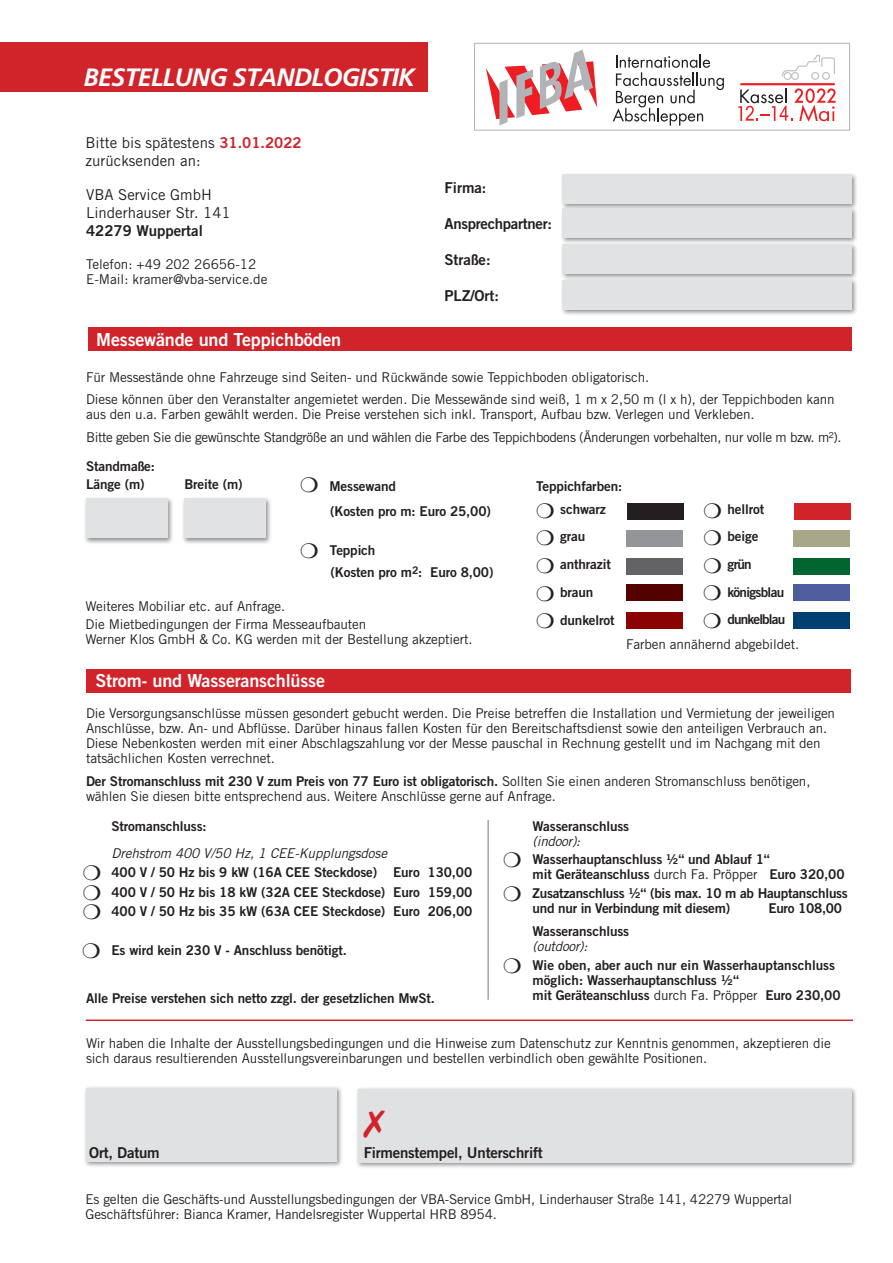
<style>
.page{position:relative;width:893px;height:1263px;background:#fff}
.page>*{position:absolute;margin:0;border:0;box-sizing:border-box;transform-origin:0 0}
.t1{font:italic 700 25.05px "Frutiger";letter-spacing:-.03em;color:#fff}
.t2{font:18px "Trade Gothic Bold Two";letter-spacing:-.01em;color:#fff}
.t3{font:15px "Trade Gothic Bold Two";letter-spacing:-.015em;color:#231f20}
.t4{font:15px/18px "Trade Gothic";color:#231f20}
.t5{font:13.5px/15px "Trade Gothic";letter-spacing:-.01em;color:#231f20}
.t6{font:13.5px/15px "Trade Gothic Bold Two";letter-spacing:-.01em;color:#231f20}
.t7{font:13.5px/22.5px "Trade Gothic";letter-spacing:-.03em;color:#231f20}
.t8{font:italic 13.5px "Trade Gothic";letter-spacing:-.01em;color:#231f20}
.t9{font:13.5px/27.6px "Trade Gothic Bold Two";letter-spacing:-.055em;color:#231f20}
.s1{font-family:"Trade Gothic Bold Two";color:#d1232a}
.s2{font-family:"Trade Gothic"}
</style>
<div class="page">
<div style="left:87px;top:670px;width:764px;height:23px;background:#d1232a"></div>
<div style="left:88px;top:327px;width:763px;height:24px;background:#d1232a"></div>
<div style="left:0;top:43px;width:427px;height:49px;background:#d1232a"></div>
<div style="left:83px;top:496px;width:91px;height:49px;background:#231f20;opacity:.5"></div>
<div style="left:86px;top:498px;width:81px;height:40px;background:#e1e2e4"></div>
<div style="left:84px;top:1085px;width:259px;height:83px;background:#231f20;opacity:.5"></div>
<div style="left:86px;top:1088px;width:250px;height:73px;background:#e0e1e3"></div>
<div style="left:355px;top:1086px;width:503px;height:83px;background:#231f20;opacity:.5"></div>
<div style="left:358px;top:1089px;width:493px;height:73px;background:#e0e1e3"></div>
<div style="left:181px;top:496px;width:92px;height:49px;background:#231f20;opacity:.5"></div>
<div style="left:184px;top:498px;width:82px;height:40px;background:#e1e2e4"></div>
<div style="left:560px;top:172px;width:298px;height:38px;background:#231f20;opacity:.5"></div>
<div style="left:562px;top:174px;width:289px;height:30px;background:#e1e2e4"></div>
<div style="left:560px;top:206px;width:298px;height:38px;background:#231f20;opacity:.5"></div>
<div style="left:562px;top:208px;width:289px;height:30px;background:#e1e2e4"></div>
<div style="left:560px;top:242px;width:298px;height:38px;background:#231f20;opacity:.5"></div>
<div style="left:562px;top:244px;width:289px;height:30px;background:#e1e2e4"></div>
<div style="left:560px;top:278px;width:298px;height:38px;background:#231f20;opacity:.5"></div>
<div style="left:562px;top:280px;width:289px;height:29px;background:#e1e2e4"></div>
<div style="left:627px;top:503px;width:56px;height:16px;background:#231f20"></div>
<div style="left:794px;top:503px;width:56px;height:16px;background:#d1232a"></div>
<div style="left:626px;top:530px;width:56px;height:16px;background:#939598"></div>
<div style="left:794px;top:530px;width:56px;height:16px;background:#a9a78a"></div>
<div style="left:626px;top:558px;width:56px;height:16px;background:#636366"></div>
<div style="left:794px;top:558px;width:56px;height:16px;background:#00652e"></div>
<div style="left:626px;top:585px;width:56px;height:16px;background:#520000"></div>
<div style="left:626px;top:612px;width:56px;height:17px;background:#8b0202"></div>
<hr style="left:86px;top:1019px;width:767px;height:2px;background:#d1232a">
<svg style="left:613px;top:54px;width:111px;height:72px"></svg>
<svg style="left:486px;top:50px;width:111px;height:75px"></svg>
<svg style="left:781px;top:54px;width:54px;height:26px"></svg>
<hr style="left:740px;top:83px;width:95px;height:2px;background:#ee1d23">
<div style="left:474px;top:43px;width:376px;height:88px;border:1px solid #b2b3b7"></div>
<svg style="left:738px;top:88px;width:98px;height:34px"></svg>
<div style="left:793px;top:584px;width:56px;height:16px;background:#4d5d9d"></div>
<div style="left:793px;top:612px;width:56px;height:16px;background:#004071"></div>
<hr style="left:487px;top:820px;width:2px;height:180px;background:#a1a3a6">
<h1 class="t1" style="left:84px;top:62px;width:333px">BESTELLUNG STANDLOGISTIK</h1>
<p class="t4" style="left:86px;top:133px;width:218px">Bitte bis spätestens <span class="s1">31.01.2022 </span>zurücksenden an:</p>
<p class="t4" style="left:86px;top:186px;width:146px">VBA Service GmbH<br>Linderhauser Str. 141</p>
<p class="t3" style="left:86px;top:222px;width:118px">42279 Wuppertal</p>
<p class="t5" style="left:86px;top:257px;width:183px">Telefon: +49 202 26656-12<br>E-Mail: kramer@vba-service.de</p>
<h2 class="t2" style="left:96px;top:329px;width:247px">Messewände und Teppichböden</h2>
<p class="t3" style="left:444px;top:178px;width:44px">Firma:</p>
<p class="t3" style="left:444px;top:214px;width:109px">Ansprechpartner:</p>
<p class="t3" style="left:444px;top:250px;width:48px">Straße:</p>
<p class="t3" style="left:444px;top:286px;width:56px">PLZ/Ort:</p>
<p class="t5" style="left:86px;top:365px;width:750px;line-height:22.5px">Für Messestände ohne Fahrzeuge sind Seiten- und Rückwände sowie Teppichboden obligatorisch.<br>Diese können über den Veranstalter angemietet werden. Die Messewände sind weiß, 1 m x 2,50 m (l x h), der Teppichboden kann</p>
<p class="t7" style="left:86px;top:403px;width:757px">aus den u.a. Farben gewählt werden. Die Preise verstehen sich inkl. Transport, Aufbau bzw. Verlegen und Verkleben.<br>Bitte geben Sie die gewünschte Standgröße an und wählen die Farbe des Teppichbodens (Änderungen vorbehalten, nur volle m bzw. m²).</p>
<p class="t6" style="left:86px;top:458px;width:70px">Standmaße:</p>
<p class="t6" style="left:86px;top:477px;width:60px">Länge (m)</p>
<p class="t6" style="left:184px;top:477px;width:60px">Breite (m)</p>
<p class="t6" style="left:329px;top:478px;width:68px">Messewand</p>
<p class="t6" style="left:330px;top:503px;width:162px">(Kosten pro m: Euro 25,00)</p>
<p class="t6" style="left:536px;top:473px;width:88px;line-height:23.9px;text-align:center">Teppichfarben: schwarz</p>
<p class="t6" style="left:728px;top:502px;width:38px">hellrot</p>
<p class="t6" style="left:560px;top:529px;width:27px">grau</p>
<p class="t6" style="left:728px;top:529px;width:32px">beige</p>
<p class="t6" style="left:560px;top:557px;width:52px">anthrazit</p>
<p class="t6" style="left:728px;top:557px;width:26px">grün</p>
<p class="t6" style="left:560px;top:578px;width:56px;line-height:27.6px">braun dunkelrot</p>
<p class="t6" style="left:330px;top:542px;width:47px">Teppich</p>
<p class="t6" style="left:330px;top:564px;width:164px">(Kosten pro m<sup>2</sup>: Euro 8,00)</p>
<p class="t9" style="left:727px;top:578px;width:59px">königsblau dunkelblau</p>
<p class="t5" style="left:86px;top:597px;width:282px;line-height:18px">Weiteres Mobiliar etc. auf Anfrage.<br>Die Mietbedingungen der Firma Messeaufbauten</p>
<p class="t5" style="left:86px;top:631px;width:389px">Werner Klos GmbH &amp; Co. KG werden mit der Bestellung akzeptiert.</p>
<p class="t5" style="left:626px;top:636px;width:175px">Farben annähernd abgebildet.</p>
<h2 class="t2" style="left:95px;top:670px;width:231px">Strom- und Wasseranschlüsse</h2>
<p class="t5" style="left:86px;top:706px;width:750px">Die Versorgungsanschlüsse müssen gesondert gebucht werden. Die Preise betreffen die Installation und Vermietung der jeweiligen Anschlüsse, bzw. An- und Abflüsse. Darüber hinaus fallen Kosten für den Bereitschaftsdienst sowie den anteiligen Verbrauch an.<br>Diese Nebenkosten werden mit einer Abschlagszahlung vor der Messe pauschal in Rechnung gestellt und im Nachgang mit den tatsächlichen Kosten verrechnet.</p>
<p class="t6" style="left:86px;top:773px;width:726px">Der Stromanschluss mit 230 V zum Preis von 77 Euro ist obligatorisch. <span class="s2">Sollten Sie einen anderen Stromanschluss benötigen,</span></p>
<p class="t5" style="left:86px;top:788px;width:471px">wählen Sie diesen bitte entsprechend aus. Weitere Anschlüsse gerne auf Anfrage.</p>
<p class="t6" style="left:111px;top:818px;width:97px">Stromanschluss:</p>
<p class="t8" style="left:111px;top:845px;width:277px">Drehstrom 400 V/50 Hz, 1 CEE-Kupplungsdose</p>
<p class="t6" style="left:111px;top:862px;width:362px;line-height:19.5px;text-align:justify">400 V / 50 Hz bis 9 kW (16A CEE Steckdose) Euro 130,00<br>400 V / 50 Hz bis 18 kW (32A CEE Steckdose) Euro 159,00<br>400 V / 50 Hz bis 35 kW (63A CEE Steckdose) Euro 206,00</p>
<p class="t6" style="left:111px;top:943px;width:237px">Es wird kein 230 V - Anschluss benötigt.</p>
<p class="t6" style="left:533px;top:818px;width:98px">Wasseranschluss</p>
<p class="t8" style="left:533px;top:833px;width:49px">(indoor):</p>
<p class="t6" style="left:533px;top:851px;width:313px">Wasserhauptanschluss ½“ und Ablauf 1“<br>mit Geräteanschluss <span class="s2">durch Fa. Pröpper</span> Euro 320,00</p>
<p class="t6" style="left:533px;top:886px;width:317px">Zusatzanschluss ½“ (bis max. 10 m ab Hauptanschluss und nur in Verbindung mit diesem)</p>
<p class="t6" style="left:768px;top:901px;width:75px">Euro 108,00</p>
<p class="t6" style="left:533px;top:923px;width:98px">Wasseranschluss</p>
<p class="t8" style="left:533px;top:938px;width:56px">(outdoor):</p>
<p class="t6" style="left:533px;top:958px;width:309px">Wie oben, aber auch nur ein Wasserhauptanschluss möglich: Wasserhauptanschluss ½“<br>mit Geräteanschluss <span class="s2">durch Fa. Pröpper</span> Euro 230,00</p>
<p class="t6" style="left:86px;top:990px;width:350px">Alle Preise verstehen sich netto zzgl. der gesetzlichen MwSt.</p>
<p class="t5" style="left:86px;top:1036px;width:746px">Wir haben die Inhalte der Ausstellungsbedingungen und die Hinweise zum Datenschutz zur Kenntnis genommen, akzeptieren die sich daraus resultierenden Ausstellungsvereinbarungen und bestellen verbindlich oben gewählte Positionen.</p>
<p class="t3" style="left:89px;top:1143px;width:72px">Ort, Datum</p>
<p class="t3" style="left:364px;top:1143px;width:181px">Firmenstempel, Unterschrift</p>
<p class="t5" style="left:86px;top:1191px;width:708px">Es gelten die Geschäfts-und Ausstellungsbedingungen der VBA-Service GmbH, Linderhauser Straße 141, 42279 Wuppertal<br>Geschäftsführer: Bianca Kramer, Handelsregister Wuppertal HRB 8954.</p>
</div>
